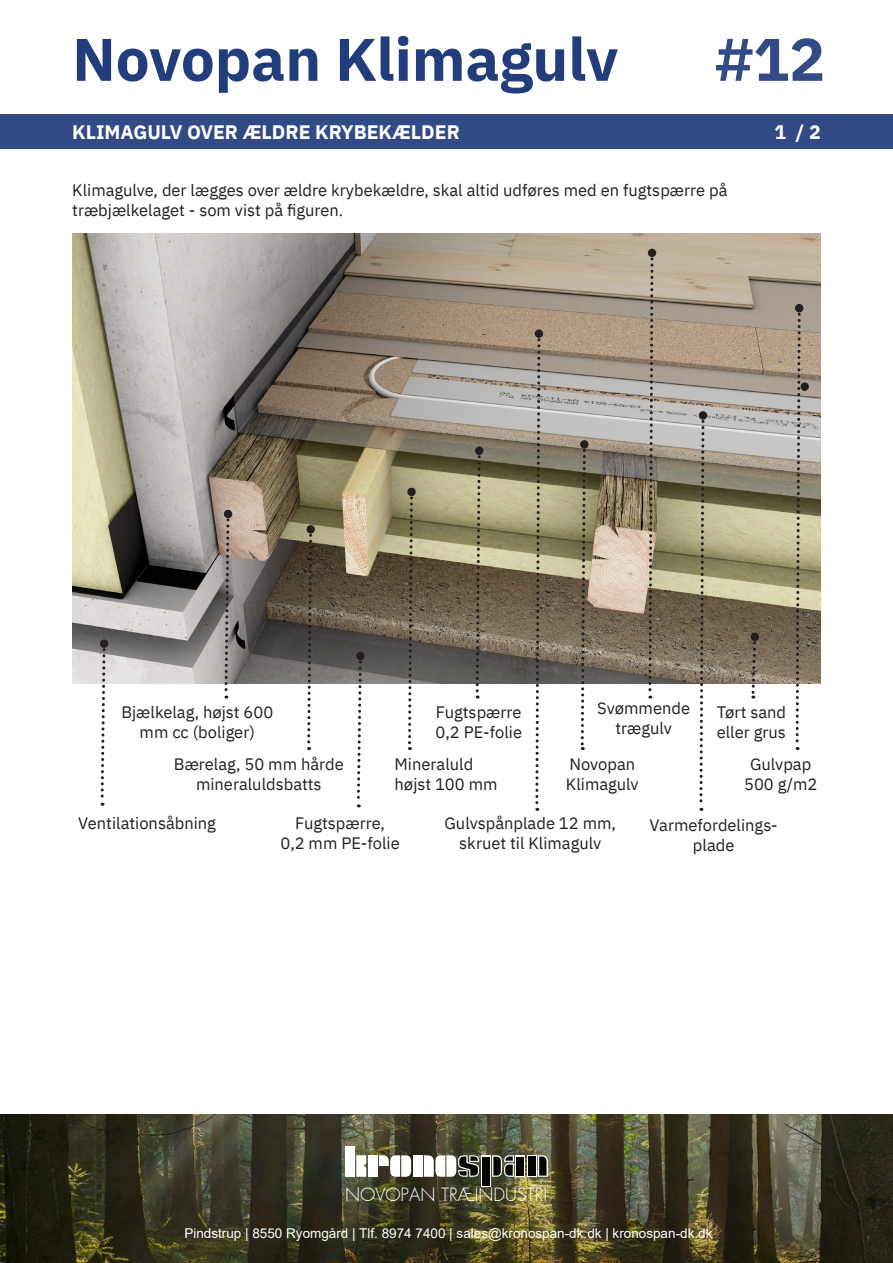
<style>
.page{position:relative;width:893px;height:1263px;background:#fff}
.page>*{position:absolute;margin:0;border:0;box-sizing:border-box;transform-origin:0 0}
.t1{font:700 60px "IBM Plex Sans";color:#223d7c}
.t2{font:700 60px "IBM Plex Sans";color:#324a85}
.t3{font:700 19.5px "IBM Plex Sans";color:#fff}
.t4{font:300 17.85px "Futura";color:#fff}
.t5{font:16.5px/19.8px "IBM Plex Sans";color:#231f20;text-align:center}
.t6{font:13.5px "Arial";color:#fff}
</style>
<div class="page">
<div style="left:0;top:115px;width:893px;height:34px;background:#324a85"></div>
<img style="left:0;top:1114px;width:893px;height:149px">
<svg style="left:356px;top:1155px;width:10px;height:22px"></svg>
<div style="left:345px;top:1146px;width:10px;height:31px;background:#fff"></div>
<div style="left:368px;top:1155px;width:10px;height:22px;background:#fff"></div>
<svg style="left:379px;top:1155px;width:32px;height:22px"></svg>
<div style="left:413px;top:1155px;width:10px;height:22px;background:#fff"></div>
<svg style="left:424px;top:1155px;width:55px;height:22px"></svg>
<svg style="left:481px;top:1155px;width:10px;height:32px"></svg>
<div style="left:482px;top:1157px;width:7px;height:28px;background:#040503"></div>
<div style="left:515px;top:1155px;width:10px;height:22px;background:#040503"></div>
<svg style="left:492px;top:1155px;width:22px;height:22px"></svg>
<div style="left:527px;top:1155px;width:10px;height:22px;background:#040503"></div>
<svg style="left:538px;top:1155px;width:10px;height:22px"></svg>
<img style="left:72px;top:234px;width:749px;height:449px">
<svg style="left:355px;top:654px;width:8px;height:153px"></svg>
<div style="left:356px;top:652px;width:9px;height:8px;background:#231f20;border-radius:50%"></div>
<svg style="left:99px;top:642px;width:8px;height:164px"></svg>
<div style="left:100px;top:639px;width:8px;height:9px;background:#231f20;border-radius:50%"></div>
<svg style="left:406px;top:490px;width:8px;height:260px"></svg>
<div style="left:407px;top:488px;width:9px;height:8px;background:#231f20;border-radius:50%"></div>
<svg style="left:223px;top:512px;width:8px;height:187px"></svg>
<div style="left:224px;top:510px;width:8px;height:8px;background:#231f20;border-radius:50%"></div>
<svg style="left:750px;top:635px;width:8px;height:64px"></svg>
<div style="left:751px;top:633px;width:8px;height:8px;background:#231f20;border-radius:50%"></div>
<svg style="left:306px;top:531px;width:8px;height:219px"></svg>
<div style="left:306px;top:525px;width:9px;height:8px;background:#231f20;border-radius:50%"></div>
<svg style="left:474px;top:449px;width:8px;height:250px;background:#7f7862"></svg>
<div style="left:475px;top:446px;width:8px;height:9px;background:#231f20;border-radius:50%"></div>
<div style="left:795px;top:304px;width:8px;height:8px;background:#231f20;border-radius:50%"></div>
<svg style="left:794px;top:307px;width:14px;height:443px;background:#a59d8c"></svg>
<div style="left:800px;top:382px;width:9px;height:9px;background:#231f20;border-radius:50%"></div>
<svg style="left:647px;top:251px;width:8px;height:448px;background:#928677"></svg>
<div style="left:648px;top:249px;width:8px;height:8px;background:#231f20;border-radius:50%"></div>
<svg style="left:534px;top:332px;width:8px;height:479px"></svg>
<div style="left:535px;top:329px;width:8px;height:9px;background:#231f20;border-radius:50%"></div>
<svg style="left:698px;top:414px;width:8px;height:397px"></svg>
<div style="left:699px;top:411px;width:8px;height:9px;background:#231f20;border-radius:50%"></div>
<svg style="left:579px;top:443px;width:8px;height:307px"></svg>
<div style="left:580px;top:440px;width:9px;height:8px;background:#231f20;border-radius:50%"></div>
<h1 class="t1" style="left:72px;top:12px;width:547px">Novopan Klimagulv</h1>
<h1 class="t2" style="left:715px;top:12px;width:111px">#12</h1>
<p class="t3" style="left:72px;top:116px;width:389px">KLIMAGULV OVER ÆLDRE KRYBEKÆLDER</p>
<p class="t5" style="left:72px;top:179px;width:657px">Klimagulve, der lægges over ældre krybekældre, skal altid udføres med en fugtspærre på</p>
<p class="t5" style="left:72px;top:198px;width:273px">træbjælkelaget - som vist på figuren.</p>
<p class="t3" style="left:774px;top:116px;width:48px">1 / 2</p>
<p class="t5" style="left:597px;top:697px;width:94px">Svømmende trægulv</p>
<p class="t5" style="left:566px;top:753px;width:74px;text-align:left">Novopan<br>Klimagulv</p>
<p class="t5" style="left:744px;top:753px;width:75px">Gulvpap<br>500 g/m2</p>
<p class="t5" style="left:444px;top:812px;width:173px">Gulvspånplade 12 mm, skruet til Klimagulv</p>
<p class="t5" style="left:121px;top:701px;width:153px">Bjælkelag, højst 600</p>
<p class="t5" style="left:140px;top:721px;width:117px">mm cc (boliger)</p>
<p class="t5" style="left:717px;top:701px;width:71px">Tørt sand</p>
<p class="t5" style="left:717px;top:721px;width:71px">eller grus</p>
<p class="t5" style="left:436px;top:701px;width:87px">Fugtspærre</p>
<p class="t5" style="left:435px;top:721px;width:88px">0,2 PE-folie</p>
<p class="t5" style="left:174px;top:753px;width:171px">Bærelag, 50 mm hårde mineraluldsbatts</p>
<p class="t5" style="left:395px;top:753px;width:104px;text-align:left">Mineraluld højst 100 mm</p>
<p class="t5" style="left:78px;top:812px;width:139px">Ventilationsåbning</p>
<p class="t5" style="left:280px;top:812px;width:121px">Fugtspærre,<br>0,2 mm PE-folie</p>
<p class="t5" style="left:650px;top:814px;width:130px">Varmefordelings-</p>
<p class="t5" style="left:693px;top:833px;width:43px">plade</p>
<p class="t4" style="left:345px;top:1184px;width:204px">NOVOPAN TRÆINDUSTRI</p>
<p class="t6" style="left:184px;top:1223px;width:530px">Pindstrup | 8550 Ryomgård | Tlf. 8974 7400 | sales@kronospan-dk.dk | kronospan-dk.dk</p>
</div>
